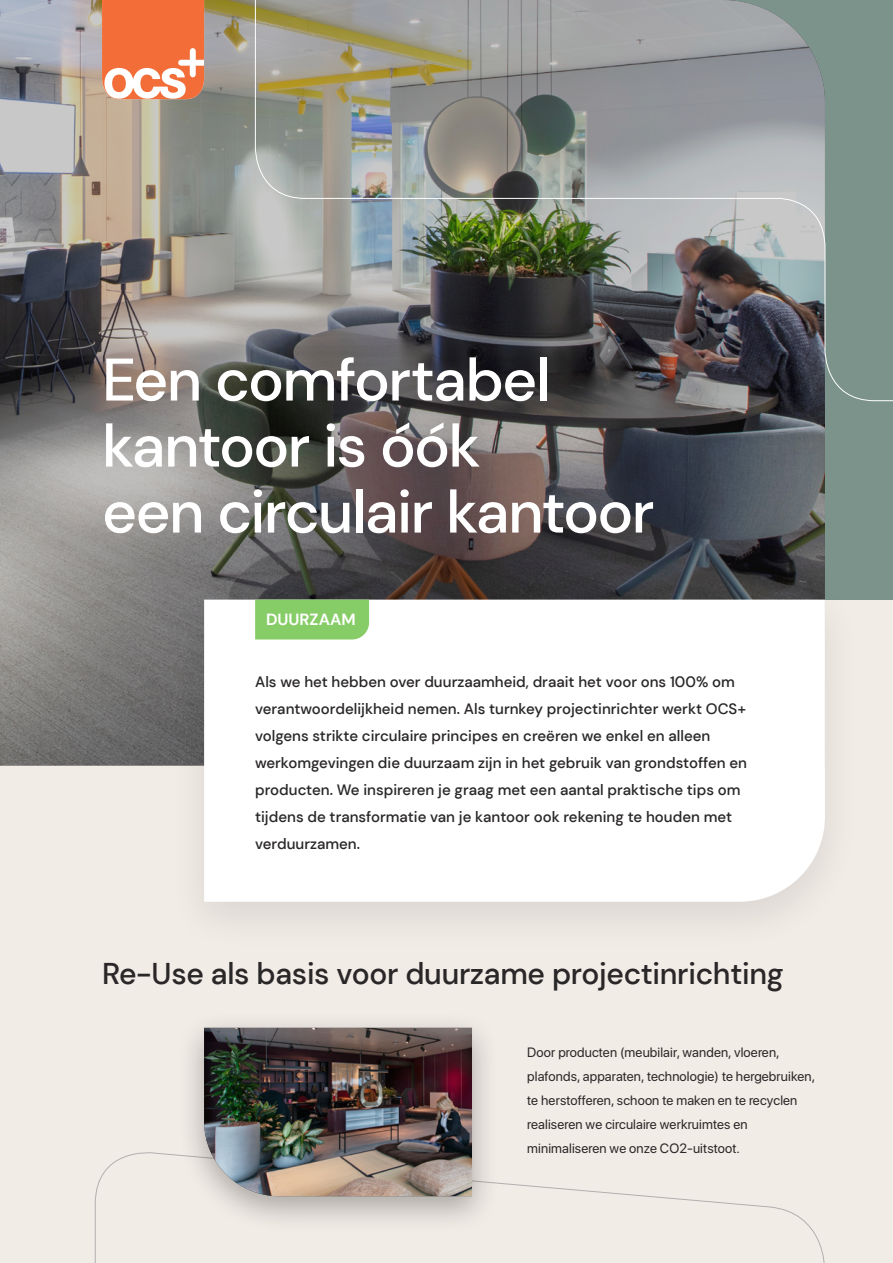
<style>
.page{position:relative;width:893px;height:1263px;background:#f2ece7}
.page>*{position:absolute;margin:0;border:0;box-sizing:border-box;transform-origin:0 0}
.t1{font:500 60px/66px "DM Sans";letter-spacing:-.025em;color:#fff}
.t2{font:500 30px "DM Sans";letter-spacing:-.01em;color:#2a2728}
.t3{font:700 16.2px "DM Sans";color:#fff}
.t4{font:500 15px/27px "DM Sans";color:#2a2728}
.t5{font:13.5px/24px "SF Pro Display";letter-spacing:.01em;color:#2a2728}
</style>
<div class="page">
<svg style="left:94px;top:1152px;width:731px;height:111px"></svg>
<div style="left:0;top:0;width:893px;height:600px;background:#7b938a"></div>
<img style="left:0;top:0;width:825px;height:765px">
<svg style="left:102px;top:0;width:102px;height:99px;background:#f4875b"></svg>
<div style="left:166px;top:577px;width:697px;height:377px;background:#000;opacity:.1"></div>
<div style="left:204px;top:600px;width:621px;height:302px;background:#fff"></div>
<div style="left:255px;top:600px;width:114px;height:39px;background:#87cd67"></div>
<img style="left:255px;top:0;width:638px;height:401px">
<div style="left:176px;top:1011px;width:324px;height:223px;background:#000;opacity:.3"></div>
<img style="left:204px;top:1028px;width:268px;height:168px">
<h1 class="t1" style="left:102px;top:346px;width:554px">Een comfortabel kantoor is óók<br>een circulair kantoor</h1>
<p class="t3" style="left:266px;top:609px;width:91px">DUURZAAM</p>
<p class="t4" style="left:255px;top:668px;width:493px">Als we het hebben over duurzaamheid, draait het voor ons 100% om verantwoordelijkheid nemen. Als turnkey projectinrichter werkt OCS+ volgens strikte circulaire principes en creëren we enkel en alleen werkomgevingen die duurzaam zijn in het gebruik van grondstoffen en producten. We inspireren je graag met een aantal praktische tips om tijdens de transformatie van je kantoor ook rekening te houden met verduurzamen.</p>
<h2 class="t2" style="left:102px;top:955px;width:683px">Re-Use als basis voor duurzame projectinrichting</h2>
<p class="t5" style="left:527px;top:1040px;width:289px">Door producten (meubilair, wanden, vloeren, plafonds, apparaten, technologie) te hergebruiken, te herstofferen, schoon te maken en te recyclen realiseren we circulaire werkruimtes en minimaliseren we onze CO2-uitstoot.</p>
</div>
